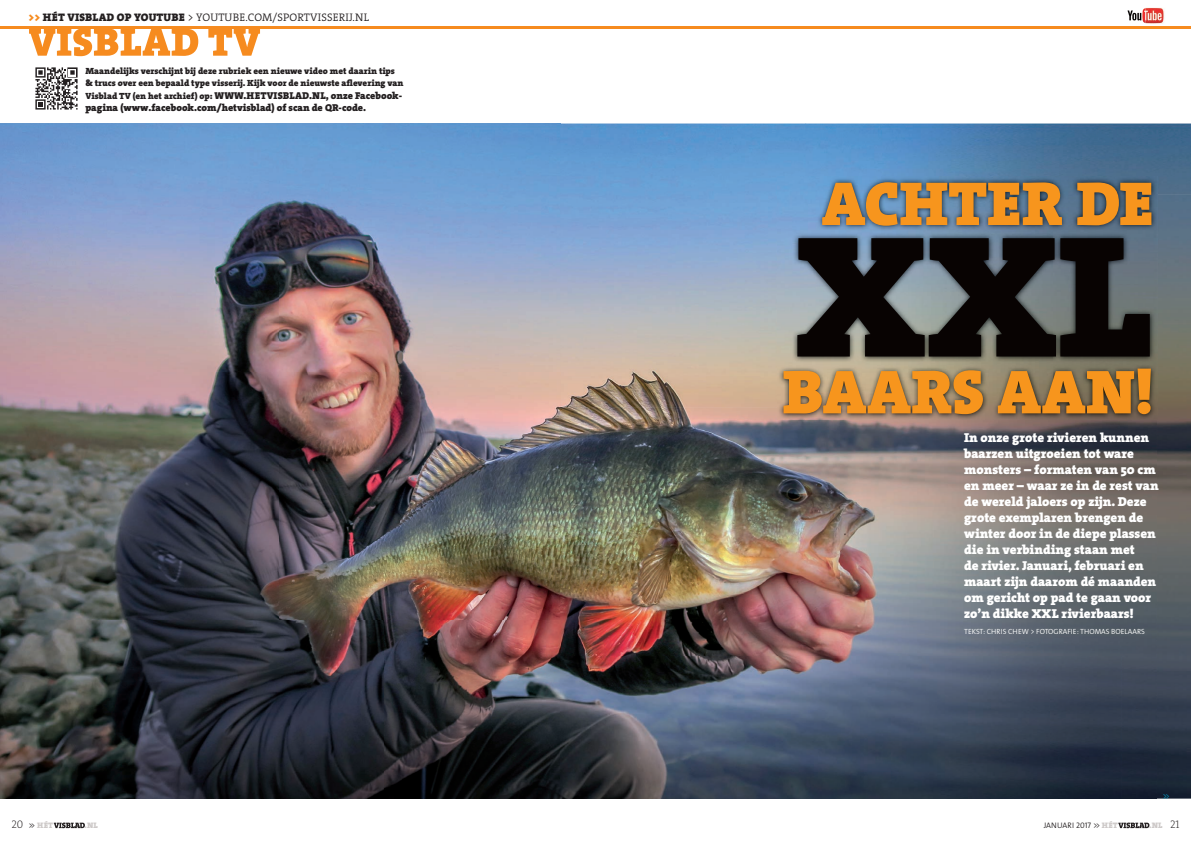
<style>
.page{position:relative;width:1191px;height:842px;background:#fff}
.page>*{position:absolute;margin:0;border:0;box-sizing:border-box;transform-origin:0 0}
.t1{font:175.3px "The Serif HP9 Blk";color:#080302}
.t2{font:62.6px "The Serif HP9 Blk";color:#f7951d}
.t3{font:13px/16px "The Serif HP9 Blk";color:#fff}
.t4{font:11px "The Serif HP4 Se Lig";letter-spacing:.015em;color:#231f20}
.t5{font:10px/12.5px "The Serif HP9 Blk";color:#231f20}
.t6{font:9px/12.5px "The Serif HP9 Blk";color:#231f20}
.t7{font:300 8.5px "The Sans Os F";color:#0093ba}
.t8{font:300 8px "The Sans Os F";color:#231f20}
.t9{font:8px "The Serif HP9 Blk";letter-spacing:.03em;color:#cdc9c8}
.t10{font:300 7.5px "The Sans Os F";color:#fff}
.s1{font-family:"The Serif HP9 Blk";color:#f68b1f}
.s2{font-family:"The Serif HP9 Blk"}
.s3{font-size:9px}
.s4{font-family:"The Serif HP2 Ex Lig";font-size:11px;color:#231f20}
.s5{font-family:"The Sans Os F";font-weight:300;color:#231f20}
.s6{font-family:"The Serif HP9 Blk";font-weight:400;color:#cdc9c8}
</style>
<div class="page">
<img style="left:0;top:124px;width:560px;height:675px">
<img style="left:560px;top:124px;width:245px;height:283px">
<img style="left:805px;top:124px;width:386px;height:70px">
<img style="left:1156px;top:194px;width:35px;height:605px">
<img style="left:560px;top:407px;width:280px;height:249px">
<img style="left:840px;top:420px;width:280px;height:236px">
<img style="left:1120px;top:420px;width:36px;height:379px">
<img style="left:560px;top:656px;width:561px;height:143px">
<svg style="left:54px;top:822px;width:31px;height:6px"></svg>
<svg style="left:1118px;top:822px;width:31px;height:6px"></svg>
<hr style="left:0;top:27px;width:1191px;height:2px;background:#f68b1f">
<svg style="left:29px;top:29px;width:231px;height:27px"></svg>
<img style="left:1125px;top:7px;width:40px;height:20px">
<img style="left:777px;top:177px;width:380px;height:243px">
<svg style="left:35px;top:67px;width:43px;height:43px"></svg>
<p class="t4" style="left:28px;top:10px;width:342px"><span class="s1">&gt;&gt;</span> <span class="s2">HÉT VISBLAD OP YOUTUBE</span> &gt; YOUTUBE.COM/SPORTVISSERIJ.NL</p>
<p class="t6" style="left:85px;top:64px;width:319px">Maandelijks verschijnt bij deze rubriek een nieuwe video met daarin tips &amp; trucs over een bepaald type visserij. Kijk voor de nieuwste aflevering van</p>
<p class="t5" style="left:85px;top:89px;width:318px"><span class="s3">Visblad TV (en het archief) op:</span> WWW.HETVISBLAD.NL, onze Facebook&shy;pagina (www.facebook.com/hetvisblad) of scan de QR-code.</p>
<h2 class="t2" style="left:821px;top:161px;width:333px">ACHTER DE</h2>
<h1 class="t1" style="left:795px;top:178px;width:358px">XXL</h1>
<h2 class="t2" style="left:782px;top:349px;width:373px">BAARS AAN!</h2>
<p class="t3" style="left:964px;top:429px;width:196px">In onze grote rivieren kunnen baarzen uitgroeien tot ware monsters – formaten van 50 cm en meer – waar ze in de rest van de wereld jaloers op zijn. Deze grote exemplaren brengen de winter door in de diepe plassen die in verbinding staan met<br>de rivier. Januari, februari en maart zijn daarom dé maanden om gericht op pad te gaan voor zo’n dikke XXL rivierbaars!</p>
<p class="t10" style="left:964px;top:626px;width:182px">TEKST: CHRIS CHEW &gt; FOTOGRAFIE: THOMAS BOELAARS</p>
<p class="t7" style="left:1162px;top:790px;width:9px">&gt;&gt;</p>
<p class="t9" style="left:11px;top:820px;width:43px"><span class="s4">20</span> <span class="s5">&gt;&gt;</span> HÉT</p>
<p class="t9" style="left:85px;top:820px;width:15px">.NL</p>
<p class="t8" style="left:1043px;top:820px;width:76px">JANUARI 2017 &gt;&gt; <span class="s6">HÉT</span></p>
<p class="t9" style="left:1149px;top:820px;width:32px">.NL <span class="s4">21</span></p>
</div>
